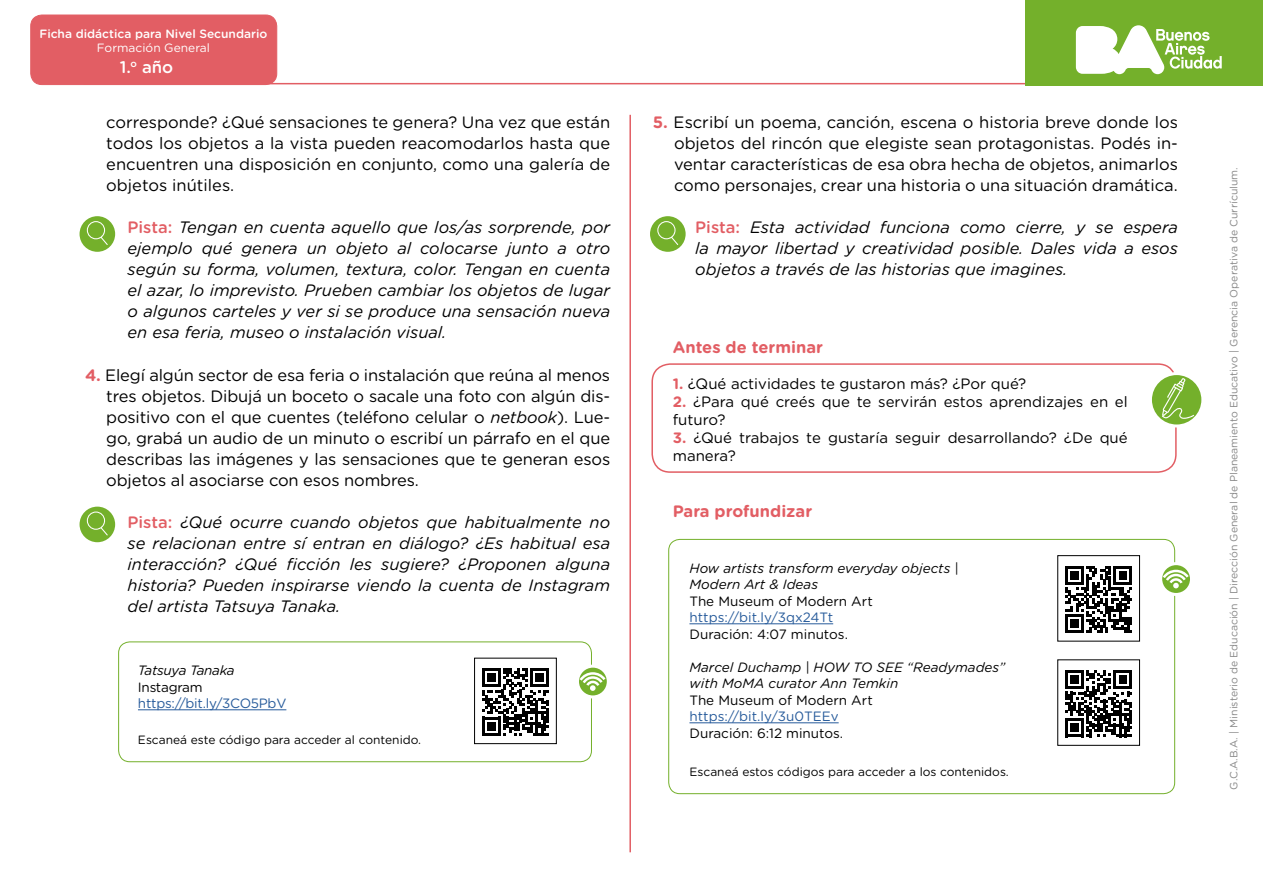
<style>
.page{position:relative;width:1263px;height:893px;background:#fff}
.page>*{position:absolute;margin:0;border:0;box-sizing:border-box;transform-origin:0 0}
.t1{font:500 16.8px "Gotham Rounded";color:#fff}
.t2{font:16.5px/21px "Gotham Rounded";color:#000;text-align:justify}
.t3{font:italic 16.5px/21px "Gotham Rounded";color:#000;text-align:justify}
.t4{font:700 16.5px "Gotham Rounded";color:#e25e64}
.t5{font:15px/18px "Gotham Rounded";color:#000}
.t6{font:italic 13.5px/16.5px "Gotham Rounded";color:#000}
.t7{font:13.5px "Gotham Rounded";color:#000}
.t8{font:13.5px "Gotham Rounded";color:#275b9b}
.t9{font:13.5px "Gotham Rounded";letter-spacing:-.02em;color:#275b9b}
.t10{font:italic 13.5px "Gotham Rounded";letter-spacing:-.02em;color:#000}
.t11{font:13.5px "Gotham Rounded";letter-spacing:-.02em;color:#000}
.t12{font:12px "Gotham Rounded";color:#000}
.t13{font:500 12px "Gotham Rounded";color:#fff}
.t14{font:12px "Gotham Rounded";color:#fff}
.t15{font:10.5px "Gotham Rounded";color:#878787}
.s1{font-weight:500;font-style:normal;color:#e25e64}
.s2{font-weight:700;color:#e25e64}
.s3{font-style:italic}
</style>
<div class="page">
<div style="left:31px;top:15px;width:246px;height:70px;background:#e25e64;border-radius:11px"></div>
<div style="left:30px;top:15px;width:247px;height:70px;border:1px solid #e25e64;border-radius:11px"></div>
<hr style="left:84px;top:83px;width:1179px;height:1px;background:#e25e64">
<div style="left:1025px;top:0;width:238px;height:85px;background:#74b02b"></div>
<svg style="left:1076px;top:25px;width:146px;height:49px"></svg>
<div style="left:651px;top:363px;width:526px;height:110px;border:2px solid #e25e64;border-radius:18px"></div>
<svg style="left:1150px;top:374px;width:53px;height:52px"></svg>
<div style="left:1149px;top:372px;width:55px;height:55px;border:3px solid #fff;border-radius:50%"></div>
<svg style="left:1162px;top:378px;width:32px;height:41px"></svg>
<hr style="left:629px;top:115px;width:2px;height:737px;background:#e25e64">
<svg style="left:78px;top:215px;width:39px;height:38px"></svg>
<div style="left:77px;top:213px;width:41px;height:42px;border:3px solid #fff;border-radius:50%"></div>
<svg style="left:87px;top:221px;width:21px;height:24px"></svg>
<svg style="left:78px;top:505px;width:39px;height:39px"></svg>
<div style="left:77px;top:504px;width:41px;height:41px;border:3px solid #fff;border-radius:50%"></div>
<svg style="left:87px;top:511px;width:21px;height:24px"></svg>
<svg style="left:648px;top:215px;width:39px;height:38px"></svg>
<div style="left:647px;top:213px;width:42px;height:42px;border:3px solid #fff;border-radius:50%"></div>
<svg style="left:657px;top:221px;width:21px;height:24px"></svg>
<div style="left:668px;top:539px;width:507px;height:255px;border:1px solid #74b02b;border-radius:11px"></div>
<div style="left:118px;top:641px;width:474px;height:121px;border:1px solid #74b02b;border-radius:11px"></div>
<svg style="left:1065px;top:566px;width:67px;height:67px"></svg>
<div style="left:1057px;top:555px;width:83px;height:86px;border:1px solid #000"></div>
<svg style="left:1065px;top:670px;width:67px;height:67px"></svg>
<div style="left:1057px;top:659px;width:83px;height:87px;border:1px solid #000"></div>
<svg style="left:482px;top:668px;width:67px;height:67px"></svg>
<div style="left:474px;top:658px;width:83px;height:86px;border:1px solid #000"></div>
<hr style="left:689px;top:623px;width:144px;height:1px;background:#275b9b">
<hr style="left:689px;top:722px;width:150px;height:1px;background:#275b9b">
<hr style="left:138px;top:709px;width:148px;height:1px;background:#275b9b">
<svg style="left:1161px;top:564px;width:30px;height:30px"></svg>
<div style="left:1159px;top:562px;width:34px;height:34px;border:3px solid #fff;border-radius:50%"></div>
<svg style="left:1163px;top:570px;width:26px;height:18px"></svg>
<svg style="left:577px;top:666px;width:31px;height:31px"></svg>
<div style="left:576px;top:665px;width:34px;height:33px;border:3px solid #fff;border-radius:50%"></div>
<svg style="left:580px;top:672px;width:25px;height:19px"></svg>
<p class="t13" style="left:39px;top:25px;width:229px">Ficha didáctica para Nivel Secundario</p>
<p class="t14" style="left:97px;top:40px;width:115px">Formación General</p>
<p class="t1" style="left:120px;top:55px;width:55px">1.<sup>o</sup> año</p>
<p class="t2" style="left:106px;top:111px;width:505px">corresponde? ¿Qué sensaciones te genera? Una vez que están todos los objetos a la vista pueden reacomodarlos hasta que encuentren una disposición en conjunto, como una galería de objetos inútiles.</p>
<p class="t3" style="left:128px;top:216px;width:484px"><span class="s1">Pista:</span> Tengan en cuenta aquello que los/as sorprende, por ejemplo qué genera un objeto al colocarse junto a otro según su forma, volumen, textura, color. Tengan en cuenta el azar, lo imprevisto. Prueben cambiar los objetos de lugar o algunos carteles y ver si se produce una sensación nueva en esa feria, museo o instalación visual.</p>
<p class="t2" style="left:106px;top:364px;width:505px;text-indent:-21px"><span class="s2">4.</span> Elegí algún sector de esa feria o instalación que reúna al menos tres objetos. Dibujá un boceto o sacale una foto con algún dis&shy;positivo con el que cuentes (teléfono celular o <span class="s3">netbook</span>). Lue&shy;go, grabá un audio de un minuto o escribí un párrafo en el que describas las imágenes y las sensaciones que te generan esos objetos al asociarse con esos nombres.</p>
<p class="t3" style="left:128px;top:511px;width:484px"><span class="s1">Pista:</span> ¿Qué ocurre cuando objetos que habitualmente no se relacionan entre sí entran en diálogo? ¿Es habitual esa interacción? ¿Qué ficción les sugiere? ¿Proponen alguna historia? Pueden inspirarse viendo la cuenta de Instagram del artista Tatsuya Tanaka.</p>
<p class="t10" style="left:138px;top:661px;width:98px">Tatsuya Tanaka</p>
<p class="t11" style="left:138px;top:678px;width:66px">Instagram</p>
<p class="t9" style="left:138px;top:694px;width:150px">https://bit.ly/3CO5PbV</p>
<p class="t12" style="left:138px;top:732px;width:285px">Escaneá este código para acceder al contenido.</p>
<p class="t2" style="left:674px;top:111px;width:505px;text-indent:-21px"><span class="s2">5.</span> Escribí un poema, canción, escena o historia breve donde los objetos del rincón que elegiste sean protagonistas. Podés in&shy;ventar características de esa obra hecha de objetos, animarlos como personajes, crear una historia o una situación dramática.</p>
<p class="t3" style="left:695px;top:216px;width:484px"><span class="s1">Pista:</span> Esta actividad funciona como cierre, y se espera la mayor libertad y creatividad posible. Dales vida a esos objetos a través de las historias que imagines.</p>
<p class="t4" style="left:673px;top:335px;width:152px">Antes de terminar</p>
<p class="t5" style="left:673px;top:374px;width:355px"><span class="s2">1.</span> ¿Qué actividades te gustaron más? ¿Por qué?</p>
<p class="t5" style="left:673px;top:392px;width:457px"><span class="s2">2.</span> ¿Para qué creés que te servirán estos aprendizajes en el futuro?</p>
<p class="t5" style="left:673px;top:428px;width:456px"><span class="s2">3.</span> ¿Qué trabajos te gustaría seguir desarrollando? ¿De qué manera?</p>
<p class="t4" style="left:673px;top:499px;width:141px">Para profundizar</p>
<p class="t6" style="left:689px;top:559px;width:270px">How artists transform everyday objects |<br>Modern Art &amp; Ideas</p>
<p class="t7" style="left:689px;top:592px;width:185px">The Museum of Modern Art</p>
<p class="t8" style="left:689px;top:608px;width:145px">https://bit.ly/3qx24Tt</p>
<p class="t7" style="left:689px;top:625px;width:160px">Duración: 4:07 minutos.</p>
<p class="t6" style="left:689px;top:658px;width:317px">Marcel Duchamp | HOW TO SEE “Readymades” with MoMA curator Ann Temkin</p>
<p class="t7" style="left:689px;top:691px;width:185px">The Museum of Modern Art</p>
<p class="t8" style="left:689px;top:707px;width:151px">https://bit.ly/3u0TEEv</p>
<p class="t7" style="left:689px;top:724px;width:155px">Duración: 6:12 minutos.</p>
<p class="t12" style="left:689px;top:764px;width:321px">Escaneá estos códigos para acceder a los contenidos.</p>
<p class="t15" style="left:1226px;top:790px;width:624px;rotate:-90deg">G.C.A.B.A. | Ministerio de Educación | Dirección General de Planeamiento Educativo | Gerencia Operativa de Currículum.</p>
</div>
